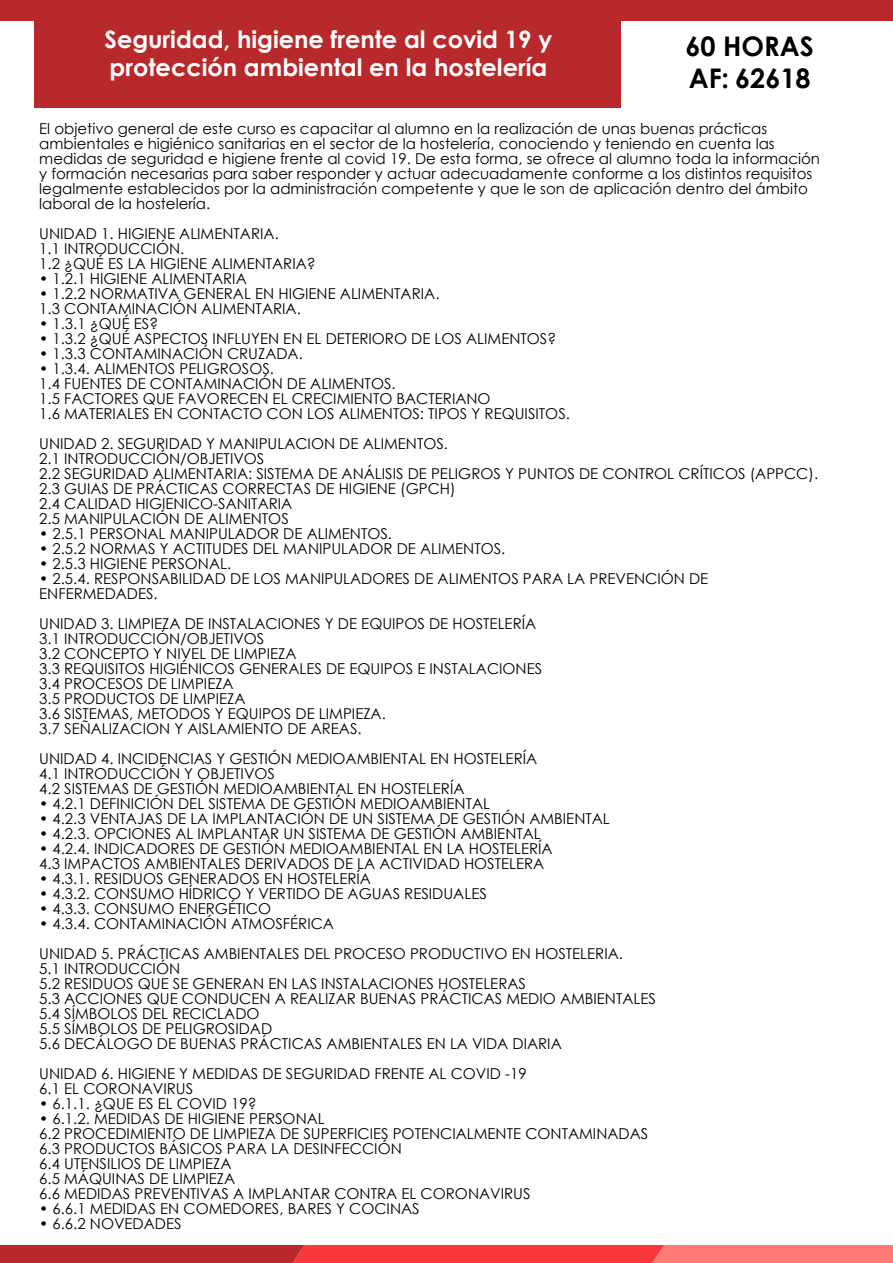
<style>
.page{position:relative;width:893px;height:1263px;background:#fff}
.page>*{position:absolute;margin:0;border:0;box-sizing:border-box;transform-origin:0 0}
.t1{font:700 27px/32.4px "Century Gothic";color:#000}
.t2{font:700 24px/28.8px "Century Gothic";color:#fff}
.t3{font:15px/15px "Century Gothic";color:#000}
</style>
<div class="page">
<div style="left:0;top:0;width:893px;height:21px;background:#b7292b"></div>
<div style="left:34px;top:0;width:586px;height:107px;background:#b7292b"></div>
<svg style="left:0;top:1245px;width:893px;height:18px;background:#e34444"></svg>
<h2 class="t2" style="left:105px;top:23px;width:449px">Seguridad, higiene frente al covid 19 y protección ambiental en la hostelería</h2>
<h1 class="t1" style="left:685px;top:29px;width:130px">60 HORAS<br>AF: 62618</h1>
<p class="t3" style="left:39px;top:121px;width:782px">El objetivo general de este curso es capacitar al alumno en la realización de unas buenas prácticas ambientales e higiénico sanitarias en el sector de la hostelería, conociendo y teniendo en cuenta las medidas de seguridad e higiene frente al covid 19. De esta forma, se ofrece al alumno toda la información y formación necesarias para saber responder y actuar adecuadamente conforme a los distintos requisitos legalmente establecidos por la administración competente y que le son de aplicación dentro del ámbito laboral de la hostelería.</p>
<p class="t3" style="left:39px;top:226px;width:278px">UNIDAD 1. HIGIENE ALIMENTARIA.<br>1.1 INTRODUCCIÓN.<br>1.2 ¿QUÉ ES LA HIGIENE ALIMENTARIA?</p>
<p class="t3" style="left:39px;top:271px;width:209px">• 1.2.1 HIGIENE ALIMENTARIA</p>
<p class="t3" style="left:39px;top:286px;width:402px">• 1.2.2 NORMATIVA GENERAL EN HIGIENE ALIMENTARIA.<br>1.3 CONTAMINACIÓN ALIMENTARIA.</p>
<p class="t3" style="left:39px;top:316px;width:120px">• 1.3.1 ¿QUÉ ES?</p>
<p class="t3" style="left:39px;top:331px;width:518px">• 1.3.2 ¿QUÉ ASPECTOS INFLUYEN EN EL DETERIORO DE LOS ALIMENTOS?</p>
<p class="t3" style="left:39px;top:346px;width:265px">• 1.3.3 CONTAMINACIÓN CRUZADA.</p>
<p class="t3" style="left:39px;top:361px;width:532px">• 1.3.4. ALIMENTOS PELIGROSOS.<br>1.4 FUENTES DE CONTAMINACIÓN DE ALIMENTOS.<br>1.5 FACTORES QUE FAVORECEN EL CRECIMIENTO BACTERIANO<br>1.6 MATERIALES EN CONTACTO CON LOS ALIMENTOS: TIPOS Y REQUISITOS.</p>
<p class="t3" style="left:39px;top:436px;width:780px">UNIDAD 2. SEGURIDAD Y MANIPULACION DE ALIMENTOS.<br>2.1 INTRODUCCIÓN/OBJETIVOS<br>2.2 SEGURIDAD ALIMENTARIA: SISTEMA DE ANÁLISIS DE PELIGROS Y PUNTOS DE CONTROL CRÍTICOS (APPCC).<br>2.3 GUIAS DE PRÁCTICAS CORRECTAS DE HIGIENE (GPCH)<br>2.4 CALIDAD HIGIENICO-SANITARIA<br>2.5 MANIPULACIÓN DE ALIMENTOS</p>
<p class="t3" style="left:39px;top:526px;width:354px">• 2.5.1 PERSONAL MANIPULADOR DE ALIMENTOS.</p>
<p class="t3" style="left:39px;top:541px;width:468px">• 2.5.2 NORMAS Y ACTITUDES DEL MANIPULADOR DE ALIMENTOS.</p>
<p class="t3" style="left:39px;top:556px;width:193px">• 2.5.3 HIGIENE PERSONAL.</p>
<p class="t3" style="left:39px;top:571px;width:670px">• 2.5.4. RESPONSABILIDAD DE LOS MANIPULADORES DE ALIMENTOS PARA LA PREVENCIÓN DE<br>ENFERMEDADES.</p>
<p class="t3" style="left:39px;top:616px;width:504px">UNIDAD 3. LIMPIEZA DE INSTALACIONES Y DE EQUIPOS DE HOSTELERÍA 3.1 INTRODUCCIÓN/OBJETIVOS<br>3.2 CONCEPTO Y NIVEL DE LIMPIEZA<br>3.3 REQUISITOS HIGIÉNICOS GENERALES DE EQUIPOS E INSTALACIONES 3.4 PROCESOS DE LIMPIEZA<br>3.5 PRODUCTOS DE LIMPIEZA<br>3.6 SISTEMAS, METODOS Y EQUIPOS DE LIMPIEZA.<br>3.7 SEÑALIZACION Y AISLAMIENTO DE AREAS.</p>
<p class="t3" style="left:39px;top:751px;width:499px">UNIDAD 4. INCIDENCIAS Y GESTIÓN MEDIOAMBIENTAL EN HOSTELERÍA<br>4.1 INTRODUCCIÓN Y OBJETIVOS<br>4.2 SISTEMAS DE GESTIÓN MEDIOAMBIENTAL EN HOSTELERÍA</p>
<p class="t3" style="left:39px;top:796px;width:452px">• 4.2.1 DEFINICIÓN DEL SISTEMA DE GESTIÓN MEDIOAMBIENTAL</p>
<p class="t3" style="left:39px;top:811px;width:572px">• 4.2.3 VENTAJAS DE LA IMPLANTACIÓN DE UN SISTEMA DE GESTIÓN AMBIENTAL</p>
<p class="t3" style="left:39px;top:826px;width:503px">• 4.2.3. OPCIONES AL IMPLANTAR UN SISTEMA DE GESTIÓN AMBIENTAL</p>
<p class="t3" style="left:39px;top:841px;width:515px">• 4.2.4. INDICADORES DE GESTIÓN MEDIOAMBIENTAL EN LA HOSTELERÍA<br>4.3 IMPACTOS AMBIENTALES DERIVADOS DE LA ACTIVIDAD HOSTELERA</p>
<p class="t3" style="left:39px;top:871px;width:333px">• 4.3.1. RESIDUOS GENERADOS EN HOSTELERÍA</p>
<p class="t3" style="left:39px;top:886px;width:449px">• 4.3.2. CONSUMO HÍDRICO Y VERTIDO DE AGUAS RESIDUALES</p>
<p class="t3" style="left:39px;top:901px;width:233px">• 4.3.3. CONSUMO ENERGÉTICO</p>
<p class="t3" style="left:39px;top:908px;width:585px;line-height:30px">• 4.3.4. CONTAMINACIÓN ATMOSFÉRICA<br>UNIDAD 5. PRÁCTICAS AMBIENTALES DEL PROCESO PRODUCTIVO EN HOSTELERIA.</p>
<p class="t3" style="left:39px;top:961px;width:618px">5.1 INTRODUCCIÓN<br>5.2 RESIDUOS QUE SE GENERAN EN LAS INSTALACIONES HOSTELERAS<br>5.3 ACCIONES QUE CONDUCEN A REALIZAR BUENAS PRÁCTICAS MEDIO AMBIENTALES 5.4 SÍMBOLOS DEL RECICLADO<br>5.5 SÍMBOLOS DE PELIGROSIDAD<br>5.6 DECÁLOGO DE BUENAS PRÁCTICAS AMBIENTALES EN LA VIDA DIARIA</p>
<p class="t3" style="left:39px;top:1066px;width:489px">UNIDAD 6. HIGIENE Y MEDIDAS DE SEGURIDAD FRENTE AL COVID -19<br>6.1 EL CORONAVIRUS</p>
<p class="t3" style="left:39px;top:1096px;width:219px">• 6.1.1. ¿QUE ES EL COVID 19?</p>
<p class="t3" style="left:39px;top:1111px;width:610px">• 6.1.2. MEDIDAS DE HIGIENE PERSONAL<br>6.2 PROCEDIMIENTO DE LIMPIEZA DE SUPERFICIES POTENCIALMENTE CONTAMINADAS 6.3 PRODUCTOS BÁSICOS PARA LA DESINFECCIÓN<br>6.4 UTENSILIOS DE LIMPIEZA<br>6.5 MÁQUINAS DE LIMPIEZA<br>6.6 MEDIDAS PREVENTIVAS A IMPLANTAR CONTRA EL CORONAVIRUS</p>
<p class="t3" style="left:39px;top:1201px;width:382px">• 6.6.1 MEDIDAS EN COMEDORES, BARES Y COCINAS</p>
<p class="t3" style="left:39px;top:1216px;width:144px">• 6.6.2 NOVEDADES</p>
</div>
